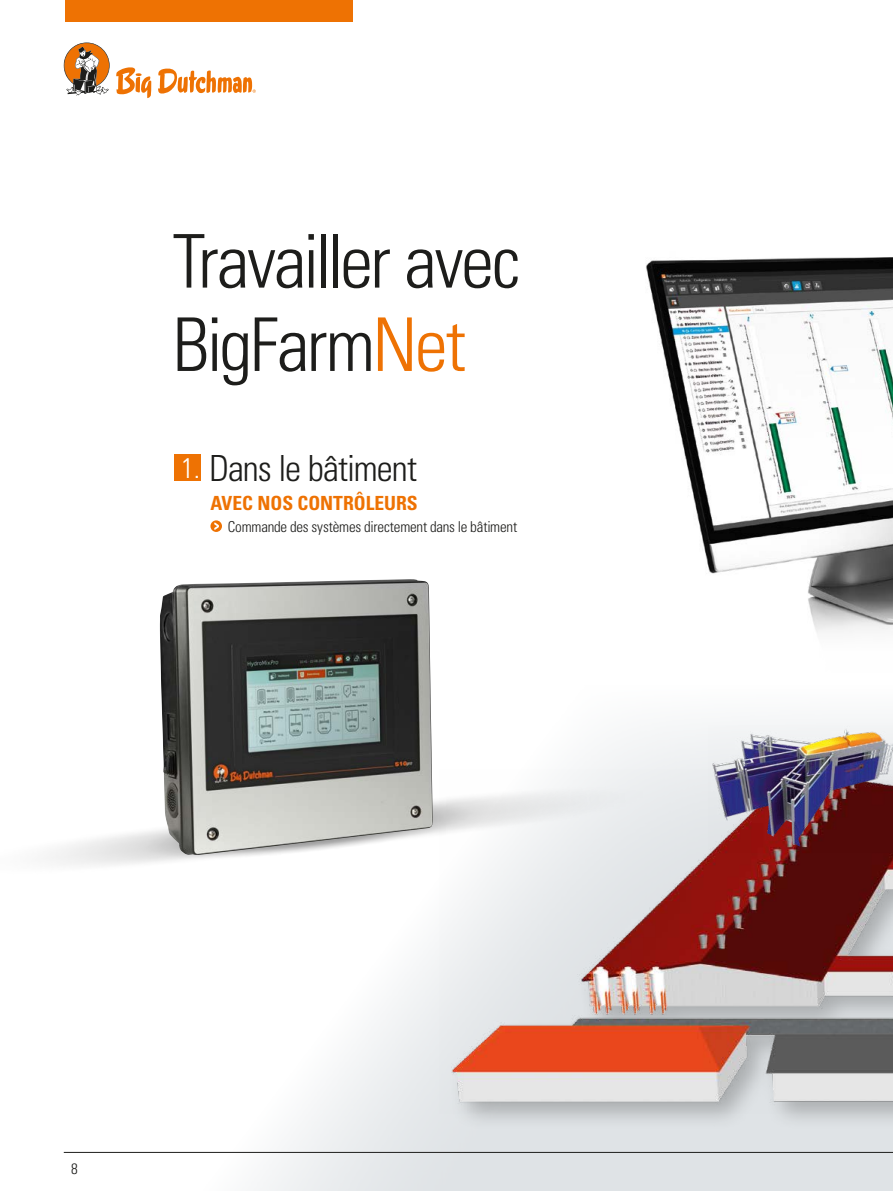
<style>
.page{position:relative;width:893px;height:1191px;background:#fff}
.page>*{position:absolute;margin:0;border:0;box-sizing:border-box;transform-origin:0 0}
.t1{font:300 condensed 74.1px/83.4px "Univers LT Std";letter-spacing:-.035em;color:#1d1d1b}
.t2{font:300 condensed 36px "Univers LT Std";letter-spacing:-.025em;color:#1d1d1b}
.t3{font:700 condensed 19.5px "Univers LT Std";color:#ee7203}
.t4{font:300 condensed 15px "Univers LT Std";letter-spacing:-.015em;color:#1d1d1b}
.t5{font:15px "Univers LTCYR 47 Light Cond";color:#1d1d1b}
.s1{color:#ee7203}
.s2{font-size:28.35px;color:#fff}
</style>
<div class="page">
<svg style="left:63px;top:722px;width:829px;height:469px"></svg>
<img style="left:45px;top:769px;width:394px;height:123px">
<div style="left:446px;top:770px;width:447px;height:362px;background:#1d1d1b;opacity:.26"></div>
<img style="left:439px;top:769px;width:453px;height:344px">
<hr style="left:64px;top:1152px;width:829px;height:1px;background:#1d1d1b">
<svg style="left:116px;top:67px;width:35px;height:31px"></svg>
<svg style="left:158px;top:68px;width:98px;height:26px"></svg>
<svg style="left:64px;top:43px;width:46px;height:53px"></svg>
<div style="left:65px;top:0;width:288px;height:21px;background:#ee7203"></div>
<div style="left:175px;top:454px;width:26px;height:26px;background:#ee7203"></div>
<svg style="left:210px;top:520px;width:12px;height:12px"></svg>
<svg style="left:214px;top:522px;width:5px;height:8px"></svg>
<img style="left:646px;top:257px;width:247px;height:376px">
<img style="left:160px;top:579px;width:273px;height:276px">
<img style="left:708px;top:725px;width:184px;height:127px">
<svg style="left:892px;top:722px;width:1px;height:469px"></svg>
<div style="left:64px;top:1157px;width:21px;height:21px;background:#fff"></div>
<h1 class="t1" style="left:173px;top:220px;width:350px">Travailler avec<br>BigFarm<span class="s1">Net</span></h1>
<h2 class="t2" style="left:181px;top:446px;width:237px"><span class="s2">1.</span> Dans le bâtiment</h2>
<h3 class="t3" style="left:210px;top:491px;width:209px">AVEC NOS CONTRÔLEURS</h3>
<p class="t4" style="left:228px;top:517px;width:291px">Commande des systèmes directement dans le bâtiment</p>
<p class="t5" style="left:71px;top:1158px;width:8px">8</p>
</div>
